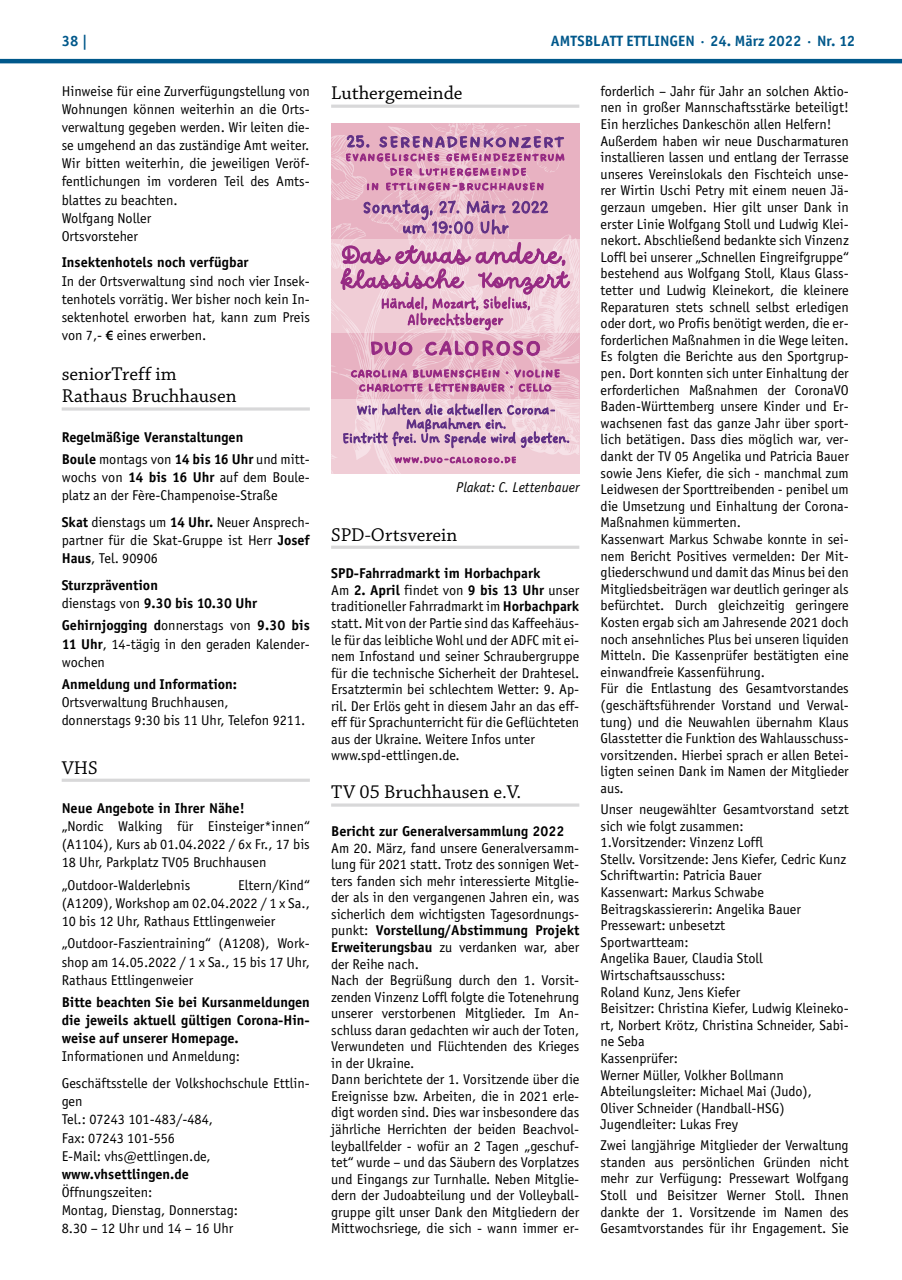
<style>
.page{position:relative;width:902px;height:1280px;background:#fff}
.page>*{position:absolute;margin:0;border:0;box-sizing:border-box;transform-origin:0 0}
.t1{font:19.5px/22.6px "Chaparral Pro";color:#000}
.t2{font:700 15px "Officina Sans";color:#00588b}
.t3{font:14.25px/16.6px "Officina Sans";color:#000}
.t4{font:700 14.25px/18.1px "Officina Sans";color:#000}
.t5{font:italic 14.25px "Officina Sans";color:#000}
.s1{font-family:"Myriad Pro";font-weight:600}
.s2{font-weight:400}
.s3{font-weight:700}
</style>
<div class="page">
<hr style="left:0;top:59px;width:901px;height:4px;background:#00588b">
<hr style="left:62px;top:407px;width:248px;height:4px;background:#e1e1e2">
<hr style="left:62px;top:779px;width:248px;height:3px;background:#d8d8d9">
<hr style="left:331px;top:105px;width:248px;height:3px;background:#d8d8d9">
<hr style="left:331px;top:546px;width:248px;height:3px;background:#d8d8d9">
<hr style="left:331px;top:803px;width:248px;height:4px;background:#e0e0e1">
<svg style="left:331px;top:123px;width:248px;height:351px;background:#dbabc3"></svg>
<p class="t2" style="left:62px;top:32px;width:28px">38 |</p>
<p class="t2" style="left:551px;top:32px;width:306px">AMTSBLATT ETTLINGEN · 24. März 2022 · Nr. 12</p>
<p class="t3" style="left:62px;top:82px;width:250px;line-height:18.1px">Hinweise für eine Zurverfügungstellung von Wohnungen können weiterhin an die Orts&shy;verwaltung gegeben werden. Wir leiten die&shy;se umgehend an das zuständige Amt weiter.<br>Wir bitten weiterhin, die jeweiligen Veröf&shy;fentlichungen im vorderen Teil des Amts&shy;blattes zu beachten.<br>Wolfgang Noller<br>Ortsvorsteher</p>
<p class="t4" style="left:62px;top:253px;width:188px">Insektenhotels noch verfügbar</p>
<p class="t3" style="left:62px;top:272px;width:250px;line-height:18.1px;text-align:justify">In der Ortsverwaltung sind noch vier Insek&shy;tenhotels vorrätig. Wer bisher noch kein In&shy;sektenhotel erworben hat, kann zum Preis von 7,- <span class="s1">€</span> eines erwerben.</p>
<h1 class="t1" style="left:62px;top:363px;width:176px">seniorTreff im<br>Rathaus Bruchhausen</h1>
<p class="t4" style="left:62px;top:425px;width:250px;line-height:22.4px">Regelmäßige Veranstaltungen<br>Boule <span class="s2">montags von</span> 14 bis 16 Uhr <span class="s2">und mitt-</span></p>
<p class="t3" style="left:62px;top:468px;width:250px;line-height:18.1px">wochs von <span class="s3">14 bis 16 Uhr</span> auf dem Boule&shy;platz an der Fère-Champenoise-Straße</p>
<p class="t3" style="left:62px;top:513px;width:250px;line-height:18.1px;text-align:justify"><span class="s3">Skat</span> dienstags um <span class="s3">14 Uhr.</span> Neuer Ansprech&shy;partner für die Skat-Gruppe ist Herr <span class="s3">Josef Haus</span>, Tel. 90906</p>
<p class="t4" style="left:62px;top:576px;width:197px">Sturzprävention<br><span class="s2">dienstags von</span> 9.30 bis 10.30 Uhr</p>
<p class="t3" style="left:62px;top:617px;width:250px;line-height:18.1px;text-align:justify"><span class="s3">Gehirnjogging d</span>onnerstags von <span class="s3">9.30 bis 11 Uhr</span>, 14-tägig in den geraden Kalender&shy;wochen</p>
<p class="t4" style="left:62px;top:675px;width:177px">Anmeldung und Information:</p>
<p class="t3" style="left:62px;top:693px;width:245px;line-height:18.1px">Ortsverwaltung Bruchhausen,<br>donnerstags 9:30 bis 11 Uhr, Telefon 9211.</p>
<h1 class="t1" style="left:62px;top:757px;width:38px">VHS</h1>
<p class="t4" style="left:62px;top:799px;width:184px">Neue Angebote in Ihrer Nähe!</p>
<p class="t3" style="left:62px;top:817px;width:250px;line-height:18.1px;text-align:justify">„Nordic Walking für Einsteiger*innen“ (A1104), Kurs ab 01.04.2022 / 6x Fr., 17 bis 18 Uhr, Parkplatz TV05 Bruchhausen</p>
<p class="t3" style="left:62px;top:877px;width:130px">„Outdoor-Walderlebnis</p>
<p class="t3" style="left:600px;top:83px;width:250px">forderlich – Jahr für Jahr an solchen Aktio&shy;nen in großer Mannschaftsstärke beteiligt!<br>Ein herzliches Dankeschön allen Helfern!<br>Außerdem haben wir neue Duscharmaturen installieren lassen und entlang der Terrasse unseres Vereinslokals den Fischteich unse&shy;rer Wirtin Uschi Petry mit einem neuen Jä&shy;gerzaun umgeben. Hier gilt unser Dank in erster Linie Wolfgang Stoll und Ludwig Klei&shy;nekort. Abschließend bedankte sich Vinzenz Loffl bei unserer „Schnellen Eingreifgruppe“ bestehend aus Wolfgang Stoll, Klaus Glass&shy;tetter und Ludwig Kleinekort, die kleinere Reparaturen stets schnell selbst erledigen oder dort, wo Profis benötigt werden, die er&shy;forderlichen Maßnahmen in die Wege leiten.<br>Es folgten die Berichte aus den Sportgrup&shy;pen. Dort konnten sich unter Einhaltung der erforderlichen Maßnahmen der CoronaVO Baden-Württemberg unsere Kinder und Er&shy;wachsenen fast das ganze Jahr über sport&shy;lich betätigen. Dass dies möglich war, ver&shy;dankt der TV 05 Angelika und Patricia Bauer sowie Jens Kiefer, die sich - manchmal zum Leidwesen der Sporttreibenden - penibel um die Umsetzung und Einhaltung der Corona-Maßnahmen kümmerten.<br>Kassenwart Markus Schwabe konnte in sei&shy;nem Bericht Positives vermelden: Der Mit&shy;gliederschwund und damit das Minus bei den Mitgliedsbeiträgen war deutlich geringer als befürchtet. Durch gleichzeitig geringere Kosten ergab sich am Jahresende 2021 doch noch ansehnliches Plus bei unseren liquiden Mitteln. Die Kassenprüfer bestätigten eine einwandfreie Kassenführung.<br>Für die Entlastung des Gesamtvorstandes (geschäftsführender Vorstand und Verwal&shy;tung) und die Neuwahlen übernahm Klaus Glasstetter die Funktion des Wahlausschuss&shy;vorsitzenden. Hierbei sprach er allen Betei&shy;ligten seinen Dank im Namen der Mitglieder aus.</p>
<p class="t3" style="left:600px;top:801px;width:250px">Unser neugewählter Gesamtvorstand setzt sich wie folgt zusammen:<br>1.Vorsitzender: Vinzenz Loffl<br>Stellv. Vorsitzende: Jens Kiefer, Cedric Kunz<br>Schriftwartin: Patricia Bauer<br>Kassenwart: Markus Schwabe<br>Beitragskassiererin: Angelika Bauer<br>Pressewart: unbesetzt<br>Sportwartteam:<br>Angelika Bauer, Claudia Stoll<br>Wirtschaftsausschuss:<br>Roland Kunz, Jens Kiefer<br>Beisitzer: Christina Kiefer, Ludwig Kleineko&shy;rt, Norbert Krötz, Christina Schneider, Sabi&shy;ne Seba<br>Kassenprüfer:<br>Werner Müller, Volkher Bollmann<br>Abteilungsleiter: Michael Mai (Judo),<br>Oliver Schneider (Handball-HSG)<br>Jugendleiter: Lukas Frey</p>
<p class="t3" style="left:600px;top:1137px;width:250px;text-align:justify">Zwei langjährige Mitglieder der Verwaltung standen aus persönlichen Gründen nicht mehr zur Verfügung: Pressewart Wolfgang Stoll und Beisitzer Werner Stoll. Ihnen dankte der 1. Vorsitzende im Namen des Gesamtvorstandes für ihr Engagement. Sie</p>
<h1 class="t1" style="left:331px;top:83px;width:133px">Luthergemeinde</h1>
<p class="t5" style="left:456px;top:479px;width:125px">Plakat: C. Lettenbauer</p>
<h1 class="t1" style="left:331px;top:524px;width:128px">SPD-Ortsverein</h1>
<p class="t3" style="left:331px;top:565px;width:250px"><span class="s3">SPD-Fahrradmarkt im Horbachpark<br></span>Am <span class="s3">2. April</span> findet von <span class="s3">9 bis 13 Uhr</span> unser traditioneller Fahrradmarkt im <span class="s3">Horbachpark </span>statt. Mit von der Partie sind das Kaffeehäus&shy;le für das leibliche Wohl und der ADFC mit ei&shy;nem Infostand und seiner Schraubergruppe für die technische Sicherheit der Drahtesel.<br>Ersatztermin bei schlechtem Wetter: 9. Ap&shy;ril. Der Erlös geht in diesem Jahr an das eff&shy;eff für Sprachunterricht für die Geflüchteten aus der Ukraine. Weitere Infos unter www.spd-ettlingen.de.</p>
<h1 class="t1" style="left:331px;top:782px;width:192px">TV 05 Bruchhausen e.V.</h1>
<p class="t4" style="left:331px;top:822px;width:234px">Bericht zur Generalversammlung 2022</p>
<p class="t3" style="left:331px;top:840px;width:250px">Am 20. März, fand unsere Generalversamm&shy;lung für 2021 statt. Trotz des sonnigen Wet&shy;ters fanden sich mehr interessierte Mitglie&shy;der als in den vergangenen Jahren ein, was sicherlich dem wichtigsten Tagesordnungs&shy;punkt: <span class="s3">Vorstellung/Abstimmung Projekt Erweiterungsbau</span> zu verdanken war, aber der Reihe nach.<br>Nach der Begrüßung durch den 1. Vorsit&shy;zenden Vinzenz Loffl folgte die Totenehrung unserer verstorbenen Mitglieder. Im An&shy;schluss daran gedachten wir auch der Toten, Verwundeten und Flüchtenden des Krieges in der Ukraine.<br>Dann berichtete der 1. Vorsitzende über die Ereignisse bzw. Arbeiten, die in 2021 erle&shy;digt worden sind. Dies war insbesondere das jährliche Herrichten der beiden Beachvol&shy;leyballfelder - wofür an 2 Tagen „geschuf&shy;tet“ wurde – und das Säubern des Vorplatzes und Eingangs zur Turnhalle. Neben Mitglie&shy;dern der Judoabteilung und der Volleyball&shy;gruppe gilt unser Dank den Mitgliedern der Mittwochsriege, die sich - wann immer er-</p>
<p class="t3" style="left:62px;top:876px;width:250px;line-height:18.1px;text-align:justify;text-indent:177px">Eltern/Kind“ (A1209), Workshop am 02.04.2022 / 1 x Sa., 10 bis 12 Uhr, Rathaus Ettlingenweier</p>
<p class="t3" style="left:62px;top:934px;width:250px;line-height:18.1px;text-align:justify">„Outdoor-Faszientraining“ (A1208), Work&shy;shop am 14.05.2022 / 1 x Sa., 15 bis 17 Uhr, Rathaus Ettlingenweier</p>
<p class="t4" style="left:62px;top:993px;width:250px;text-align:justify">Bitte beachten Sie bei Kursanmeldungen die jeweils aktuell gültigen Corona-Hin&shy;weise auf unserer Homepage.</p>
<p class="t3" style="left:62px;top:1043px;width:250px;line-height:26.7px">Informationen und Anmeldung:<br>Geschäftsstelle der Volkshochschule Ettlin-</p>
<p class="t3" style="left:62px;top:1092px;width:153px;line-height:18.1px">gen<br>Tel.: 07243 101-483/-484,<br>Fax: 07243 101-556<br>E-Mail: vhs@ettlingen.de,</p>
<p class="t4" style="left:62px;top:1165px;width:129px">www.vhsettlingen.de</p>
<p class="t3" style="left:62px;top:1183px;width:178px;line-height:18.1px">Öffnungszeiten:<br>Montag, Dienstag, Donnerstag:<br>8.30 – 12 Uhr und 14 – 16 Uhr</p>
</div>
